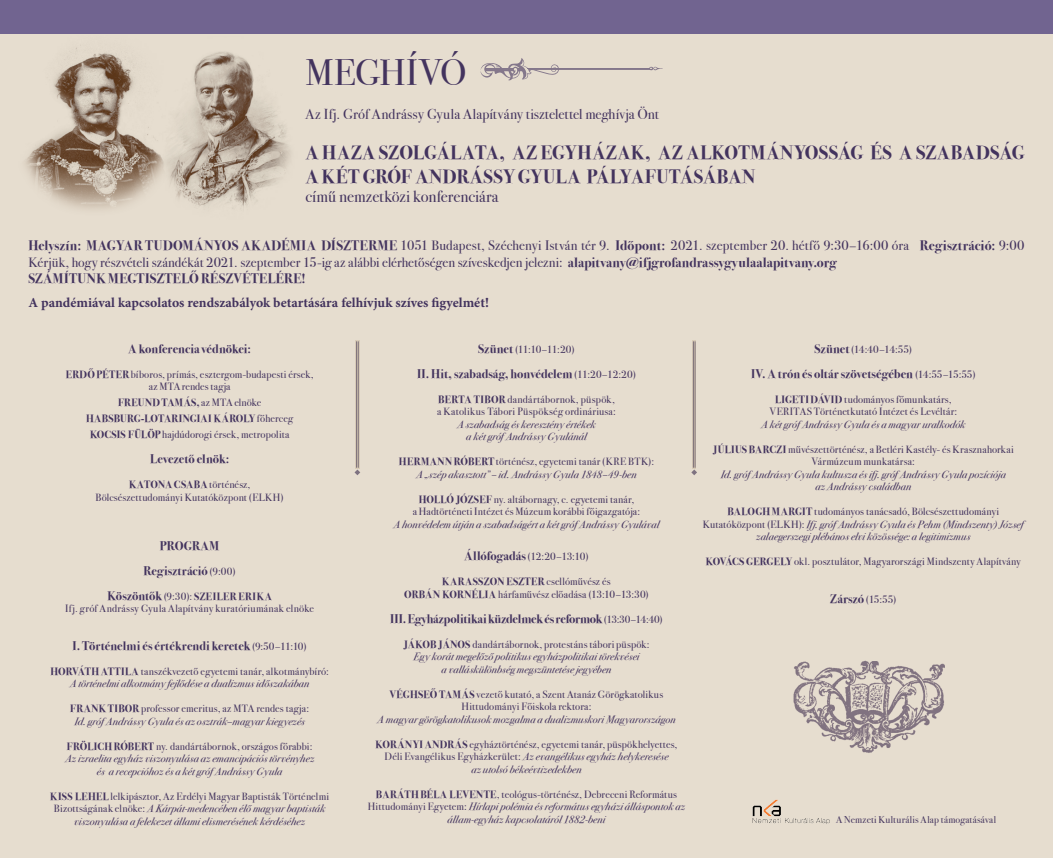
<style>
.page{position:relative;width:1053px;height:858px;background:#fff}
.page>*{position:absolute;margin:0;border:0;box-sizing:border-box;transform-origin:0 0}
.t1{font:36.75px "Bodoni Svty Two SCITCTT";color:#43335e}
.t2{font:700 19.38px/23.2px "Bodoni Svty Two ITCTT";letter-spacing:.025em;color:#43335e}
.t3{font:16.38px "Bodoni Svty Two ITCTT";letter-spacing:-.005em;color:#43335e}
.t4{font:14.5px "Bodoni Svty Two ITCTT";letter-spacing:.01em;color:#43335e}
.t5{font:13.75px/16.5px "Bodoni Svty Two ITCTT";letter-spacing:.005em;color:#43335e}
.t6{font:700 13.75px "Minion Pro";color:#43335e}
.t7{font:700 12.5px/25px "Bodoni Svty Two ITCTT";letter-spacing:.005em;color:#43335e;text-align:center}
.t8{font:italic 10.62px/12.5px "Bodoni Svty Two ITCTT";letter-spacing:.015em;color:#43335e;text-align:center}
.t9{font:10.62px/12.5px "Bodoni Svty Two ITCTT";letter-spacing:.02em;color:#43335e;text-align:center}
.t10{font:700 10.62px/16px "Bodoni Svty Two ITCTT";letter-spacing:.03em;color:#43335e;text-align:center}
.t11{font:10px "Bodoni Svty Two ITCTT";letter-spacing:.025em;color:#43335e}
.s1{font-weight:700}
.s2{font-weight:400}
.s3{font-weight:400;font-size:10.62px}
.s4{font-weight:700;font-size:12.5px}
.s5{font-weight:700;font-style:normal}
.s6{font-style:normal}
.s7{font-style:italic}
</style>
<div class="page">
<div style="left:0;top:0;width:1052px;height:857px;background:#e6ddcf"></div>
<img style="left:25px;top:45px;width:138px;height:164px">
<img style="left:163px;top:52px;width:128px;height:157px">
<div style="left:0;top:0;width:1052px;height:34px;background:#716490"></div>
<svg style="left:354px;top:469px;width:6px;height:6px"></svg>
<hr style="left:358px;top:341px;width:1px;height:126px;background:#43335e">
<hr style="left:356px;top:341px;width:1px;height:126px;background:#43335e">
<svg style="left:691px;top:469px;width:6px;height:6px"></svg>
<hr style="left:694px;top:341px;width:1px;height:126px;background:#43335e">
<hr style="left:693px;top:341px;width:1px;height:126px;background:#43335e">
<img style="left:793px;top:660px;width:152px;height:93px">
<img style="left:752px;top:799px;width:78px;height:25px">
<hr style="left:527px;top:68px;width:122px;height:1px;background:#43335e">
<hr style="left:528px;top:69px;width:122px;height:1px;background:#43335e">
<svg style="left:649px;top:66px;width:13px;height:4px"></svg>
<svg style="left:480px;top:58px;width:79px;height:22px"></svg>
<h1 class="t1" style="left:305px;top:51px;width:163px">MEGHÍVÓ</h1>
<h3 class="t4" style="left:305px;top:102px;width:355px">Az Ifj. Gróf Andrássy Gyula Alapítvány tisztelettel meghívja Önt</h3>
<h2 class="t2" style="left:305px;top:140px;width:720px">A HAZA SZOLGÁLATA, AZ EGYHÁZAK, AZ ALKOTMÁNYOSSÁG ÉS A SZABADSÁG<br>A KÉT GRÓF ANDRÁSSY GYULA PÁLYAFUTÁSÁBAN</h2>
<h3 class="t3" style="left:305px;top:183px;width:194px">című nemzetközi konferenciára</h3>
<p class="t5" style="left:28px;top:236px;width:997px"><span class="s1">Helyszín: MAGYAR TUDOMÁNYOS AKADÉMIA DÍSZTERME</span> 1051 Budapest, Széchenyi István tér 9. <span class="s1">Időpont:</span> 2021. szeptember 20. hétfő 9:30–16:00 óra <span class="s1">Regisztráció:</span> 9:00<br>Kérjük, hogy részvételi szándékát 2021. szeptember 15-ig az alábbi elérhetőségen szíveskedjen jelezni: <span class="s1">alapitvany@ifjgrofandrassygyulaalapitvany.org<br>SZÁMÍTUNK MEGTISZTELŐ RÉSZVÉTELÉRE!</span></p>
<p class="t6" style="left:28px;top:293px;width:462px">A pandémiával kapcsolatos rendszabályok betartására felhívjuk szíves figyelmét!</p>
<p class="t7" style="left:128px;top:335px;width:124px">A konferencia védnökei:</p>
<p class="t9" style="left:66px;top:366px;width:249px"><span class="s1">ERDŐ PÉTER</span> bíboros, prímás, esztergom-budapesti érsek, az MTA rendes tagja</p>
<p class="t10" style="left:86px;top:393px;width:208px">FREUND TAMÁS, <span class="s2">az MTA elnöke<br></span>HABSBURG-LOTARINGIAI KÁROLY <span class="s2">főherceg<br></span>KOCSIS FÜLÖP <span class="s2">hajdúdorogi érsek, metropolita</span></p>
<p class="t7" style="left:150px;top:445px;width:81px">Levezető elnök:</p>
<p class="t9" style="left:95px;top:477px;width:190px"><span class="s1">KATONA CSABA</span> történész,<br>Bölcsészettudományi Kutatóközpont (ELKH)</p>
<p class="t7" style="left:143px;top:531px;width:94px">PROGRAM<br>Regisztráció <span class="s3">(9:00)</span></p>
<p class="t9" style="left:65px;top:588px;width:250px"><span class="s4">Köszöntők</span>(9:30): <span class="s1">SZEILER ERIKA<br></span>Ifj. gróf Andrássy Gyula Alapítvány kuratóriumának elnöke</p>
<p class="t7" style="left:72px;top:631px;width:236px">I. Történelmi és értékrendi keretek<span class="s3">(9:50–11:10)</span></p>
<p class="t8" style="left:50px;top:664px;width:280px"><span class="s5">HORVÁTH ATTILA</span> <span class="s6">tanszékvezető egyetemi tanár, alkotmánybíró:<br></span>A történelmi alkotmány fejlődése a dualizmus időszakában</p>
<p class="t8" style="left:70px;top:701px;width:240px"><span class="s5">FRANK TIBOR</span> <span class="s6">professor emeritus, az MTA rendes tagja:<br></span>Id. gróf Andrássy Gyula és az osztrák–magyar kiegyezés</p>
<p class="t8" style="left:65px;top:739px;width:251px"><span class="s5">FRÖLICH RÓBERT</span> <span class="s6">ny. dandártábornok, országos főrabbi:<br></span>Az izraelita egyház viszonyulása az emancipációs törvényhez és a recepcióhoz és a két gróf Andrássy Gyula</p>
<p class="t8" style="left:50px;top:789px;width:280px"><span class="s5">KISS LEHEL</span> <span class="s6">lelkipásztor, Az Erdélyi Magyar Baptisták Történelmi<br>Bizottságának elnöke:</span> A Kárpát-medencében élő magyar baptisták viszonyulása a felekezet állami elismerésének kérdéséhez</p>
<p class="t9" style="left:478px;top:341px;width:98px"><span class="s4">Szünet</span> (11:10–11:20)</p>
<p class="t7" style="left:417px;top:360px;width:220px">II. Hit, szabadság, honvédelem <span class="s3">(11:20–12:20)</span></p>
<p class="t9" style="left:437px;top:391px;width:180px;text-align:left"><span class="s1">BERTA TIBOR</span> dandártábornok, püspök, a Katolikus Tábori Püspökség ordináriusa:</p>
<p class="t8" style="left:457px;top:417px;width:140px">A szabadság és keresztény értékek a két gróf Andrássy Gyulánál</p>
<p class="t8" style="left:399px;top:454px;width:257px"><span class="s5">HERMANN RÓBERT</span> <span class="s6">történész, egyetemi tanár (KRE BTK):<br></span>A „szép akasztott” – id. Andrássy Gyula 1848–49-ben</p>
<p class="t9" style="left:413px;top:491px;width:229px"><span class="s1">HOLLÓ JÓZSEF</span> ny. altábornagy, c. egyetemi tanár,<br>a Hadtörténeti Intézet és Múzeum korábbi főigazgatója:</p>
<p class="t8" style="left:393px;top:517px;width:267px">A honvédelem útján a szabadságért a két gróf Andrássy Gyulával</p>
<p class="t9" style="left:464px;top:549px;width:126px"><span class="s4">Állófogadás</span>(12:20–13:10)</p>
<p class="t9" style="left:404px;top:574px;width:246px"><span class="s1">KARASSZON ESZTER</span> csellóművész és<br><span class="s1">ORBÁN KORNÉLIA</span> hárfaművész előadása (13:10–13:30)</p>
<p class="t7" style="left:390px;top:605px;width:274px">III. Egyházpolitikai küzdelmek és reformok <span class="s3">(13:30–14:40)</span></p>
<p class="t8" style="left:403px;top:637px;width:248px"><span class="s5">JÁKOB JÁNOS</span> <span class="s6">dandártábornok, protestáns tábori püspök:<br></span>Egy korát megelőző politikus egyházpolitikai törekvései<br>a valláskülönbség megszüntetése jegyében</p>
<p class="t9" style="left:390px;top:686px;width:275px"><span class="s1">VÉGHSEŐ TAMÁS</span> vezető kutató, a Szent Atanáz Görögkatolikus<br>Hittudományi Főiskola rektora:</p>
<p class="t8" style="left:377px;top:712px;width:300px">A magyar görögkatolikusok mozgalma a dualizmuskori Magyarországon</p>
<p class="t9" style="left:375px;top:736px;width:303px"><span class="s1">KORÁNYI ANDRÁS</span> egyháztörténész, egyetemi tanár, püspökhelyettes,<br>Déli Evangélikus Egyházkerület: <span class="s7">Az evangélikus egyház helykeresése<br>az utolsó békeévtizedekben</span></p>
<p class="t8" style="left:368px;top:787px;width:319px"><span class="s5">BARÁTH BÉLA LEVENTE</span><span class="s6">, teológus-történész, Debreceni Református<br>Hittudományi Egyetem:</span> Hírlapi polémia és református egyházi álláspontok az állam-egyház kapcsolatáról 1882-beni</p>
<p class="t9" style="left:814px;top:341px;width:99px"><span class="s4">Szünet</span>(14:40–14:55)</p>
<p class="t7" style="left:751px;top:360px;width:226px">IV. A trón és oltár szövetségében <span class="s3">(14:55–15:55)</span></p>
<p class="t9" style="left:769px;top:391px;width:189px"><span class="s1">LIGETI DÁVID</span> tudományos főmunkatárs,<br>VERITAS Történetkutató Intézet és Levéltár:</p>
<p class="t8" style="left:761px;top:417px;width:206px">A két gróf Andrássy Gyula és a magyar uralkodók</p>
<p class="t9" style="left:713px;top:441px;width:302px"><span class="s1">JÚLIUS BARCZI</span> művészettörténész, a Betléri Kastély- és Krasznahorkai<br>Vármúzeum munkatársa:</p>
<p class="t8" style="left:720px;top:467px;width:286px">Id. gróf Andrássy Gyula kultusza és ifj. gróf Andrássy Gyula pozíciója az Andrássy családban</p>
<p class="t8" style="left:703px;top:504px;width:322px"><span class="s5">BALOGH MARGIT</span> <span class="s6">tudományos tanácsadó, Bölcsészettudományi<br>Kutatóközpont (ELKH):</span> Ifj. gróf Andrássy Gyula és Pehm (Mindszenty) József zalaegerszegi plébános elvi közössége: a legitimizmus</p>
<p class="t9" style="left:705px;top:554px;width:316px"><span class="s1">KOVÁCS GERGELY</span> okl. posztulátor, Magyarországi Mindszenty Alapítvány</p>
<p class="t9" style="left:830px;top:591px;width:68px"><span class="s4">Zárszó</span> (15:55)</p>
<p class="t11" style="left:836px;top:811px;width:161px">A Nemzeti Kulturális Alap támogatásával</p>
</div>
